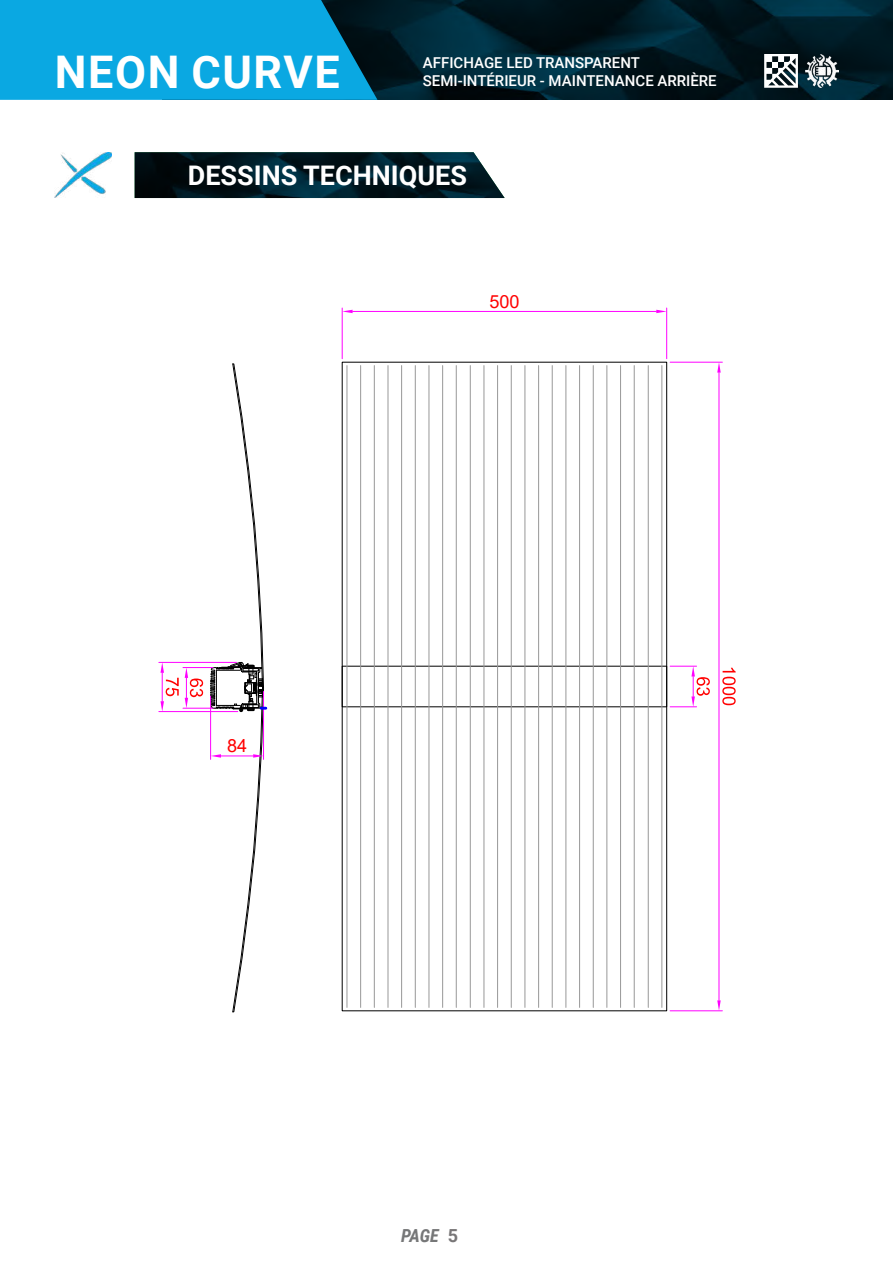
<style>
.page{position:relative;width:893px;height:1263px;background:#fff}
.page>*{position:absolute;margin:0;border:0;box-sizing:border-box;transform-origin:0 0}
.t1{font:700 45px "Roboto";letter-spacing:.035em;color:#fff}
.t2{font:700 27px "Roboto";color:#fff}
.t3{font:18.15px "Arial";color:#f00}
.t4{font:italic 700 18px "Roboto Condensed";color:#767778}
.t5{font:500 15px/18px "Roboto";color:#fff}
.s1{font-family:"Roboto";font-style:normal;color:#787677}
</style>
<div class="page">
<svg style="left:158px;top:307px;width:578px;height:706px"></svg>
<img style="left:135px;top:152px;width:370px;height:46px">
<img style="left:54px;top:152px;width:58px;height:46px">
<img style="left:377px;top:0;width:516px;height:100px">
<svg style="left:0;top:0;width:377px;height:100px;background:#099cd3"></svg>
<svg style="left:764px;top:54px;width:34px;height:34px"></svg>
<img style="left:805px;top:54px;width:34px;height:34px">
<h1 class="t1" style="left:55px;top:40px;width:287px">NEON CURVE</h1>
<p class="t5" style="left:423px;top:53px;width:295px">AFFICHAGE LED TRANSPARENT<br>SEMI-INTÉRIEUR - MAINTENANCE ARRIÈRE</p>
<h2 class="t2" style="left:188px;top:157px;width:281px">DESSINS TECHNIQUES</h2>
<p class="t3" style="left:489px;top:289px;width:32px">500</p>
<p class="t3" style="left:227px;top:733px;width:22px">84</p>
<p class="t4" style="left:401px;top:1223px;width:59px">PAGE <span class="s1">5</span></p>
</div>
